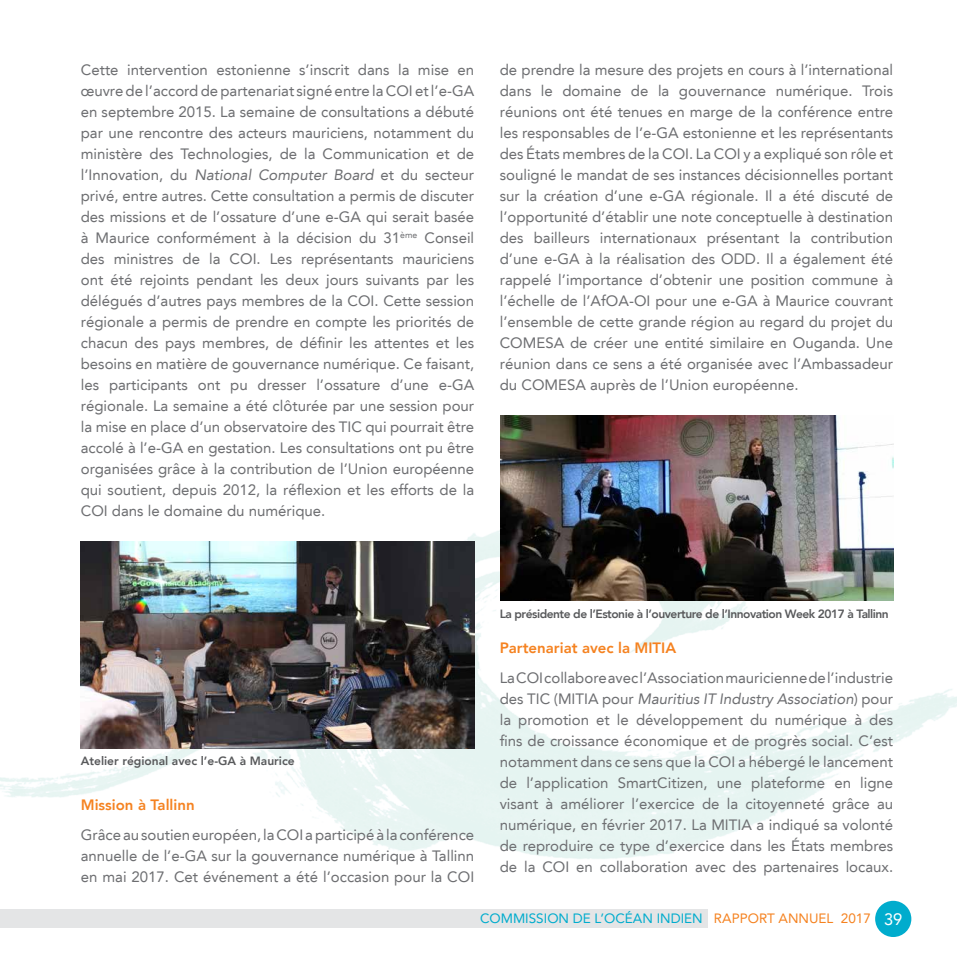
<style>
.page{position:relative;width:957px;height:957px;background:#fff}
.page>*{position:absolute;margin:0;border:0;box-sizing:border-box;transform-origin:0 0}
.t1{font:15px/21px "Avenir LT";color:#6d6e71;text-align:justify}
.t2{font:800 15px "Avenir LT";color:#f58220}
.t3{font:13.5px "Avenir LT";color:#00accd}
.t4{font:800 12px "Avenir LT";letter-spacing:-.04em;color:#58595b}
.t5{font:800 12px "Avenir LT";color:#58595b}
.s1{font-style:italic}
.s2{color:#f58220}
.s3{font-size:16.5px;color:#fff}
</style>
<div class="page">
<img style="left:0;top:443px;width:957px;height:494px">
<div style="left:0;top:909px;width:708px;height:19px;background:#e4e5e6"></div>
<div style="left:875px;top:901px;width:36px;height:36px;background:#00accd;border-radius:50%"></div>
<img style="left:81px;top:542px;width:393px;height:206px">
<img style="left:500px;top:415px;width:393px;height:186px">
<p class="t1" style="left:81px;top:60px;width:395px">Cette intervention estonienne s’inscrit dans la mise en œuvre de l’accord de partenariat signé entre la COI et l’e-GA en septembre 2015. La semaine de consultations a débuté par une rencontre des acteurs mauriciens, notamment du ministère des Technologies, de la Communication et de l’Innovation, du <span class="s1">National Computer Board</span> et du secteur privé, entre autres. Cette consultation a permis de discuter des missions et de l’ossature d’une e-GA qui serait basée à Maurice conformément à la décision du 31<sup>ème</sup> Conseil des ministres de la COI. Les représentants mauriciens ont été rejoints pendant les deux jours suivants par les délégués d’autres pays membres de la COI. Cette session régionale a permis de prendre en compte les priorités de chacun des pays membres, de définir les attentes et les besoins en matière de gouvernance numérique. Ce faisant, les participants ont pu dresser l’ossature d’une e-GA régionale. La semaine a été clôturée par une session pour la mise en place d’un observatoire des TIC qui pourrait être accolé à l’e-GA en gestation. Les consultations ont pu être organisées grâce à la contribution de l’Union européenne qui soutient, depuis 2012, la réflexion et les efforts de la COI dans le domaine du numérique.</p>
<p class="t1" style="left:500px;top:60px;width:395px">de prendre la mesure des projets en cours à l’international dans le domaine de la gouvernance numérique. Trois réunions ont été tenues en marge de la conférence entre les responsables de l’e-GA estonienne et les représentants des États membres de la COI. La COI y a expliqué son rôle et souligné le mandat de ses instances décisionnelles portant sur la création d’une e-GA régionale. Il a été discuté de l’opportunité d’établir une note conceptuelle à destination des bailleurs internationaux présentant la contribution d’une e-GA à la réalisation des ODD. Il a également été rappelé l’importance d’obtenir une position commune à l’échelle de l’AfOA-OI pour une e-GA à Maurice couvrant l’ensemble de cette grande région au regard du projet du COMESA de créer une entité similaire en Ouganda. Une réunion dans ce sens a été organisée avec l’Ambassadeur du COMESA auprès de l’Union européenne.</p>
<p class="t5" style="left:81px;top:754px;width:215px">Atelier régional avec l’e-GA à Maurice</p>
<p class="t2" style="left:81px;top:796px;width:115px">Mission à Tallinn</p>
<p class="t1" style="left:81px;top:824px;width:395px">Grâce au soutien européen, la COI a participé à la conférence annuelle de l’e-GA sur la gouvernance numérique à Tallinn en mai 2017. Cet événement a été l’occasion pour la COI</p>
<p class="t4" style="left:500px;top:607px;width:390px">La présidente de l’Estonie à l’ouverture de l’Innovation Week 2017 à Tallinn</p>
<p class="t2" style="left:500px;top:639px;width:178px">Partenariat avec la MITIA</p>
<p class="t1" style="left:500px;top:667px;width:395px">La COI collabore avec l’Association mauricienne de l’industrie des TIC (MITIA pour <span class="s1">Mauritius IT Industry Association</span>) pour la promotion et le développement du numérique à des fins de croissance économique et de progrès social. C’est notamment dans ce sens que la COI a hébergé le lancement de l’application SmartCitizen, une plateforme en ligne visant à améliorer l’exercice de la citoyenneté grâce au numérique, en février 2017. La MITIA a indiqué sa volonté de reproduire ce type d’exercice dans les États membres de la COI en collaboration avec des partenaires locaux.</p>
<p class="t3" style="left:480px;top:911px;width:424px">COMMISSION DE L’OCÉAN INDIEN <span class="s2">RAPPORT ANNUEL 2017</span> <span class="s3">39</span></p>
</div>
